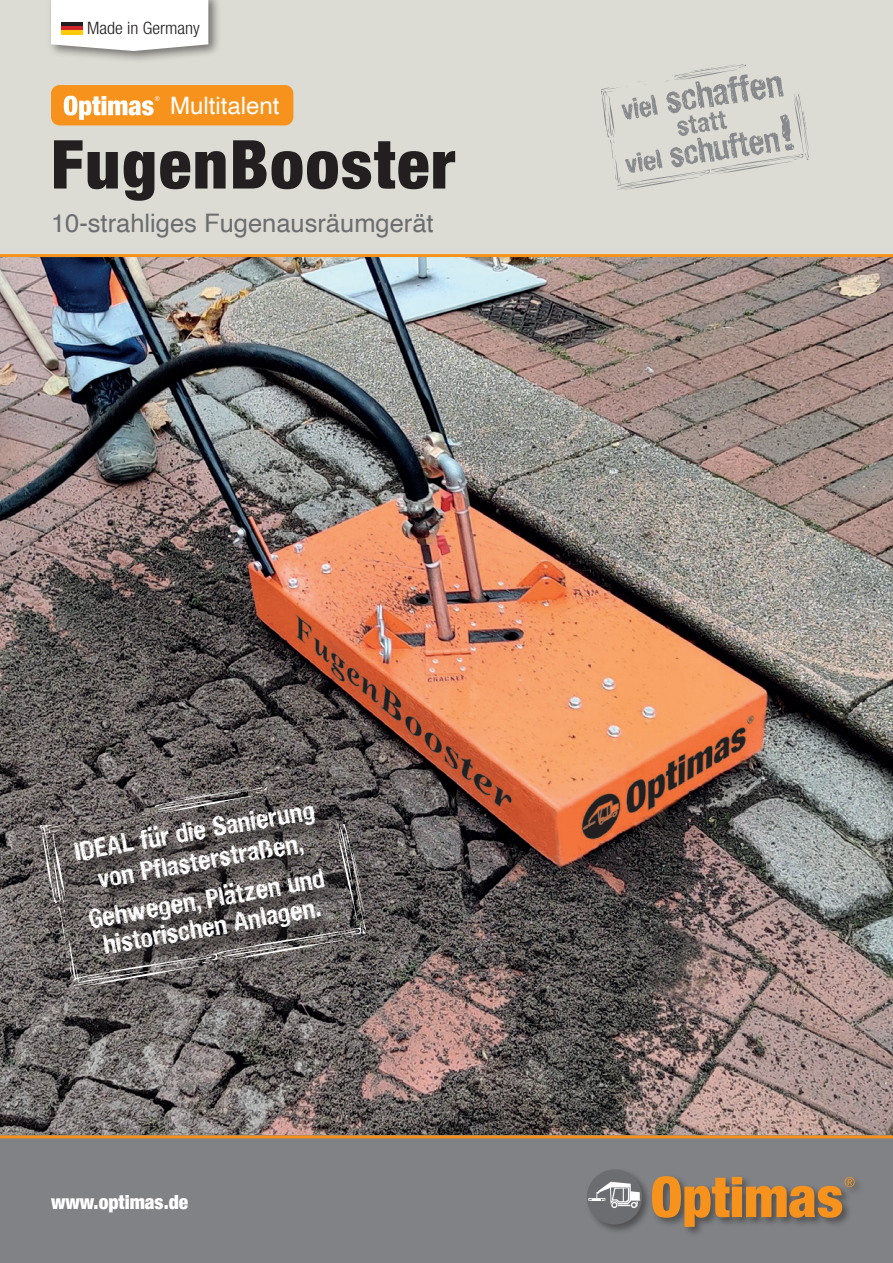
<style>
.page{position:relative;width:893px;height:1263px;background:#fff}
.page>*{position:absolute;margin:0;border:0;box-sizing:border-box;transform-origin:0 0}
.t1{font:900 condensed 67.5px "Helvetica Neue";letter-spacing:.025em;color:#231f20}
.t2{font:25.5px/30.6px "Hand Vetica";color:#fff;text-align:center}
.t3{font:25.5px "Helvetica";color:#6c6d70}
.t4{font:24px "Helvetica";color:#fff}
.t5{font:900 condensed 19.5px "Helvetica Neue";color:#fff}
.t6{font:300 condensed 17.1px "Helvetica Neue";color:#231f20;scale:1.05 1}
</style>
<div class="page">
<img style="left:0;top:257px;width:893px;height:878px">
<div style="left:0;top:0;width:893px;height:256px;background:#dcdcd4"></div>
<hr style="left:0;top:254px;width:893px;height:3px;background:#f7931d">
<div style="left:47px;top:0;width:174px;height:63px;background:#231f20;opacity:.55"></div>
<svg style="left:51px;top:0;width:157px;height:51px;background:#f7f7f7"></svg>
<hr style="left:62px;top:22px;width:21px;height:4px;background:#231f20">
<hr style="left:62px;top:26px;width:21px;height:4px;background:#d1232a">
<div style="left:62px;top:30px;width:21px;height:5px;background:#feca0a"></div>
<div style="left:43px;top:790px;width:341px;height:214px;background:#231f20;opacity:.75"></div>
<svg style="left:40px;top:787px;width:327px;height:199px;background:#605b5a"></svg>
<div style="left:51px;top:85px;width:242px;height:40px;background:#f7931d;border-radius:9px"></div>
<svg style="left:64px;top:96px;width:96px;height:24px"></svg>
<svg style="left:601px;top:64px;width:208px;height:126px"></svg>
<div style="left:0;top:1135px;width:893px;height:128px;background:#808285"></div>
<div style="left:585px;top:1167px;width:280px;height:70px;background:#231f20;opacity:.5"></div>
<div style="left:587px;top:1169px;width:55px;height:55px;background:#6c6d70;border-radius:50%"></div>
<svg style="left:588px;top:1182px;width:52px;height:26px"></svg>
<svg style="left:652px;top:1176px;width:203px;height:51px"></svg>
<hr style="left:0;top:1135px;width:893px;height:3px;background:#f7931d">
<p class="t6" style="left:87px;top:18px;width:109px">Made in Germany</p>
<p class="t4" style="left:170px;top:87px;width:111px">Multitalent</p>
<h1 class="t1" style="left:51px;top:109px;width:405px">FugenBooster</h1>
<p class="t3" style="left:51px;top:203px;width:384px">10-strahliges Fugenausräumgerät</p>
<p class="t2" style="left:72px;top:836px;width:245px;rotate:-10deg">IDEAL für die Sanierung von Pflasterstraßen,</p>
<p class="t2" style="left:86px;top:905px;width:241px;line-height:27.8px;rotate:-10deg">Gehwegen, Plätzen und historischen Anlagen.</p>
<p class="t5" style="left:51px;top:1186px;width:139px">www.optimas.de</p>
</div>
